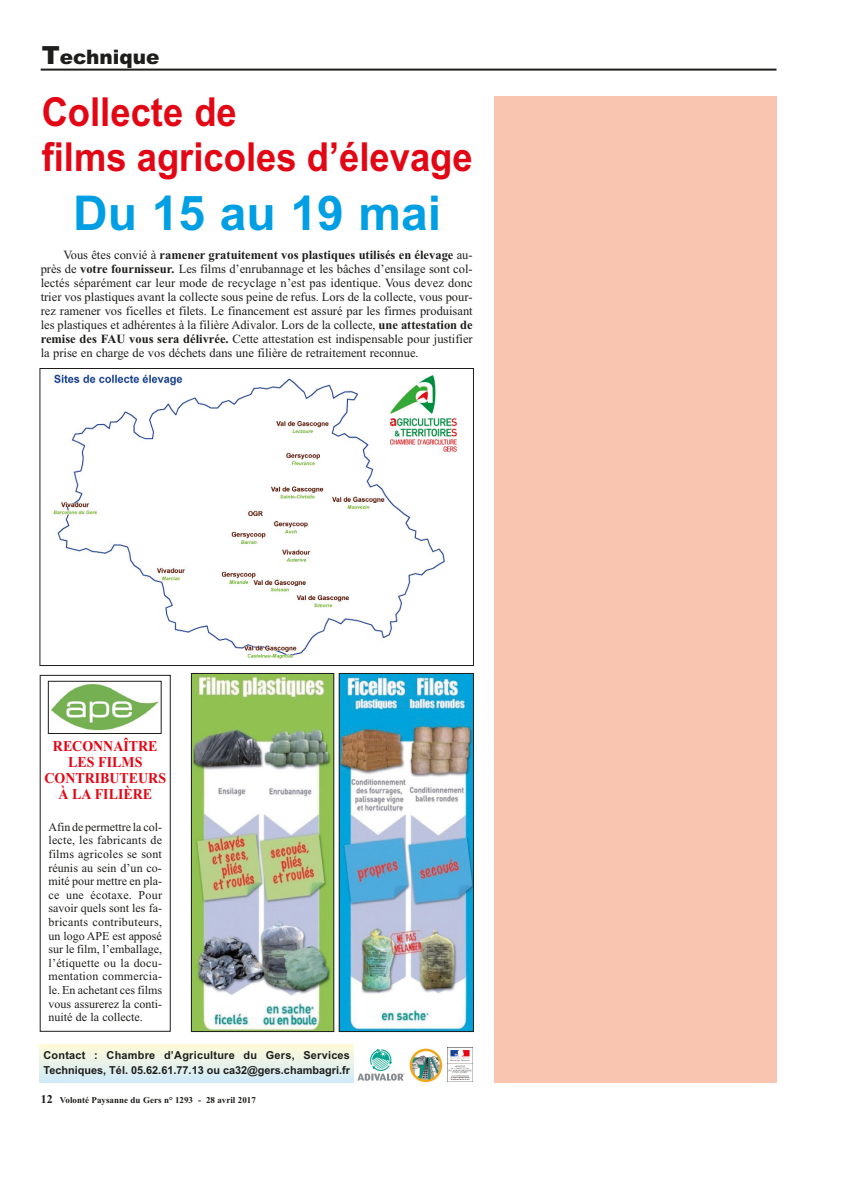
<style>
.page{position:relative;width:842px;height:1191px;background:#fff}
.page>*{position:absolute;margin:0;border:0;box-sizing:border-box;transform-origin:0 0}
.t1{font:700 48px "Arial";color:#009fe3}
.t2{font:700 40px/45px "Arial";color:#e30614;scale:.91 1}
.t3{font:900 20px "Arial";color:#1d1d1b}
.t4{font:700 15px/16px "Times New Roman";color:#e30614;text-align:center;scale:.93 1}
.t5{font:12.5px/14px "Times New Roman";color:#1d1d1b;text-align:justify}
.t6{font:12px/13.6px "Times New Roman";color:#1d1d1b;text-align:justify}
.t7{font:700 11px/15px "Arial";letter-spacing:.02em;color:#1d1d1b}
.t8{font:700 9px "Times New Roman";color:#1d1d1b}
.s1{font-size:25px}
.s2{font-weight:700}
.s3{font-weight:700;font-style:italic}
.s4{font-size:12px}
</style>
<div class="page">
<hr style="left:41px;top:69px;width:736px;height:2px;background:#1d1d1b">
<img style="left:193px;top:675px;width:139px;height:355px">
<div style="left:191px;top:673px;width:143px;height:359px;border:1px solid #1d1d1b"></div>
<img style="left:341px;top:675px;width:131px;height:355px">
<div style="left:339px;top:673px;width:135px;height:359px;border:1px solid #1d1d1b"></div>
<img style="left:409px;top:1048px;width:34px;height:34px">
<svg style="left:447px;top:1047px;width:26px;height:35px"></svg>
<img style="left:448px;top:1048px;width:25px;height:34px">
<img style="left:53px;top:374px;width:404px;height:285px">
<div style="left:40px;top:368px;width:434px;height:298px;border:1px solid #1d1d1b"></div>
<hr style="left:40px;top:1081px;width:314px;height:2px;background:#c0e5f9">
<hr style="left:40px;top:1079px;width:314px;height:2px;background:#c4e6f7">
<hr style="left:40px;top:1077px;width:314px;height:2px;background:#c8e7f5">
<hr style="left:40px;top:1076px;width:314px;height:1px;background:#cbe8f3">
<hr style="left:40px;top:1074px;width:314px;height:2px;background:#cde9f2">
<hr style="left:40px;top:1072px;width:314px;height:2px;background:#d1eaef">
<hr style="left:40px;top:1070px;width:314px;height:2px;background:#d5ebed">
<hr style="left:40px;top:1068px;width:314px;height:2px;background:#d8edea">
<hr style="left:40px;top:1066px;width:314px;height:2px;background:#dceee7">
<hr style="left:40px;top:1064px;width:314px;height:2px;background:#e0efe5">
<hr style="left:40px;top:1063px;width:314px;height:1px;background:#e2f0e3">
<hr style="left:40px;top:1061px;width:314px;height:2px;background:#e4f0e2">
<hr style="left:40px;top:1059px;width:314px;height:2px;background:#e8f1df">
<hr style="left:40px;top:1057px;width:314px;height:2px;background:#ebf2dc">
<hr style="left:40px;top:1055px;width:314px;height:2px;background:#eef4da">
<hr style="left:40px;top:1053px;width:314px;height:2px;background:#f2f5d7">
<hr style="left:40px;top:1051px;width:314px;height:2px;background:#f5f6d4">
<hr style="left:40px;top:1049px;width:314px;height:2px;background:#f8f6d2">
<hr style="left:40px;top:1047px;width:314px;height:2px;background:#fbf7cf">
<hr style="left:40px;top:1045px;width:314px;height:2px;background:#fff9cc">
<hr style="left:40px;top:1044px;width:314px;height:1px;background:#fff9c9">
<div style="left:40px;top:675px;width:131px;height:357px;border:1px solid #1d1d1b"></div>
<img style="left:51px;top:684px;width:108px;height:46px">
<div style="left:48px;top:681px;width:113px;height:53px;border:1px solid #1d1d1b"></div>
<img style="left:357px;top:1049px;width:48px;height:32px">
<div style="left:494px;top:96px;width:283px;height:987px;background:#f9c5b0"></div>
<h3 class="t3" style="left:42px;top:50px;width:119px"><span class="s1">T</span>echnique</h3>
<h2 class="t2" style="left:42px;top:94px;width:475px">Collecte de<br>films agricoles d’élevage</h2>
<h1 class="t1" style="left:73px;top:196px;width:370px">Du 15 au 19 mai</h1>
<p class="t5" style="left:41px;top:249px;width:434px;text-indent:23px">Vous êtes convié à <span class="s2">ramener gratuitement vos plastiques utilisés en élevage</span> au&shy;près de <span class="s2">votre fournisseur</span><span class="s3">.</span> Les films d’enrubannage et les bâches d’ensilage sont col&shy;lectés séparément car leur mode de recyclage n’est pas identique. Vous devez donc trier vos plastiques avant la collecte sous peine de refus. Lors de la collecte, vous pour&shy;rez ramener vos ficelles et filets. Le financement est assuré par les firmes produisant les plastiques et adhérentes à la filière Adivalor. Lors de la collecte, <span class="s2">une attestation de remise des FAU vous sera délivrée.</span> Cette attestation est indispensable pour justifier la prise en charge de vos déchets dans une filière de retraitement reconnue.</p>
<p class="t4" style="left:44px;top:740px;width:132px">RECONNAÎTRE<br>LES FILMS<br>CONTRIBUTEURS<br>À LA FILIÈRE</p>
<p class="t6" style="left:49px;top:821px;width:115px">Afin de permettre la col&shy;lecte, les fabricants de films agricoles se sont réunis au sein d’un co&shy;mité pour mettre en pla&shy;ce une écotaxe. Pour savoir quels sont les fa&shy;bricants contributeurs, un logo APE est apposé sur le film, l’emballage, l’étiquette ou la docu&shy;mentation commercia&shy;le. En achetant ces films vous assurerez la conti&shy;nuité de la collecte.</p>
<p class="t7" style="left:44px;top:1049px;width:308px">Contact : Chambre d’Agriculture du Gers, Services<br>Techniques, Tél. 05.62.61.77.13 ou ca32@gers.chambagri.fr</p>
<p class="t8" style="left:41px;top:1097px;width:217px"><span class="s4">12</span> Volonté Paysanne du Gers n° 1293 - 28 avril 2017</p>
</div>
